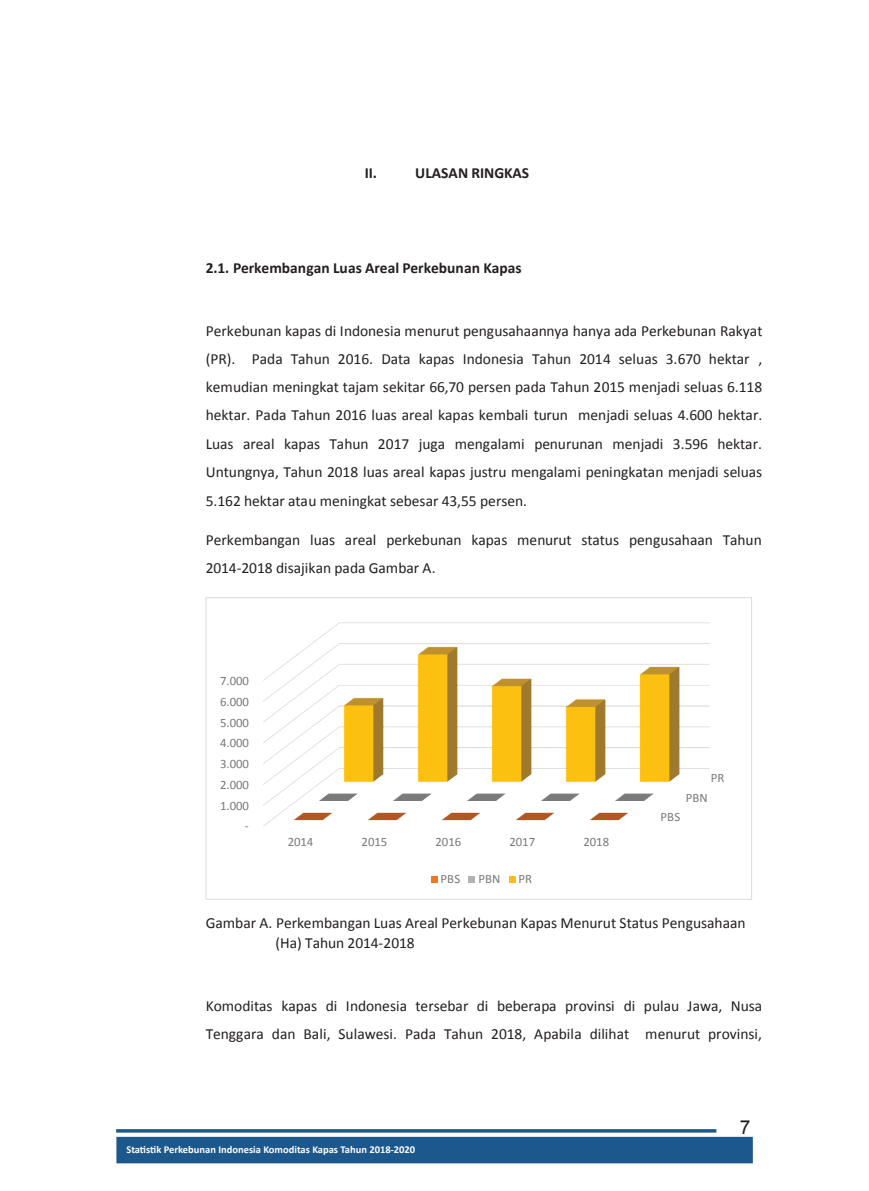
<style>
.page{position:relative;width:869px;height:1191px;background:#fff}
.page>*{position:absolute;margin:0;border:0;box-sizing:border-box;transform-origin:0 0}
.t1{font:19.25px "Arial";color:#231f20}
.t2{font:15.4px/28.3px "Calibri";color:#231f20}
.t3{font:700 15.4px "Calibri";color:#231f20}
.t4{font:12.78px "Calibri";letter-spacing:-.005em;color:#76787b}
.t5{font:700 10.5px "Calibri";color:#fff}
</style>
<div class="page">
<div style="left:116px;top:1136px;width:636px;height:27px;background:#1d588d"></div>
<hr style="left:116px;top:1129px;width:600px;height:3px;background:#1d588d">
<img style="left:263px;top:622px;width:447px;height:204px">
<div style="left:430px;top:875px;width:7px;height:7px;background:#ed7923"></div>
<div style="left:468px;top:875px;width:7px;height:7px;background:#b1b2b6"></div>
<div style="left:508px;top:875px;width:7px;height:7px;background:#fcbe12"></div>
<div style="left:205px;top:597px;width:546px;height:303px;border:1px solid #dcdddf"></div>
<p class="t3" style="left:365px;top:162px;width:14px">II.</p>
<p class="t3" style="left:415px;top:162px;width:115px">ULASAN RINGKAS</p>
<p class="t3" style="left:206px;top:257px;width:317px">2.1. Perkembangan Luas Areal Perkebunan Kapas</p>
<p class="t2" style="left:206px;top:316px;width:558px;text-align:justify">Perkebunan kapas di Indonesia menurut pengusahaannya hanya ada Perkebunan Rakyat (PR). Pada Tahun 2016. Data kapas Indonesia Tahun 2014 seluas 3.670 hektar , kemudian meningkat tajam sekitar 66,70 persen pada Tahun 2015 menjadi seluas 6.118 hektar. Pada Tahun 2016 luas areal kapas kembali turun menjadi seluas 4.600 hektar.<br>Luas areal kapas Tahun 2017 juga mengalami penurunan menjadi 3.596 hektar.<br>Untungnya, Tahun 2018 luas areal kapas justru mengalami peningkatan menjadi seluas 5.162 hektar atau meningkat sebesar 43,55 persen.</p>
<p class="t2" style="left:206px;top:525px;width:557px">Perkembangan luas areal perkebunan kapas menurut status pengusahaan Tahun<br>2014-2018 disajikan pada Gambar A.</p>
<p class="t4" style="left:220px;top:672px;width:30px">7.000</p>
<p class="t4" style="left:220px;top:692px;width:30px">6.000</p>
<p class="t4" style="left:220px;top:713px;width:30px">5.000</p>
<p class="t4" style="left:220px;top:734px;width:30px">4.000</p>
<p class="t4" style="left:220px;top:755px;width:30px">3.000</p>
<p class="t4" style="left:220px;top:775px;width:30px">2.000</p>
<p class="t4" style="left:220px;top:796px;width:30px">1.000</p>
<p class="t4" style="left:245px;top:817px;width:5px">-</p>
<p class="t4" style="left:287px;top:833px;width:27px">2014</p>
<p class="t4" style="left:361px;top:833px;width:27px">2015</p>
<p class="t4" style="left:435px;top:833px;width:27px">2016</p>
<p class="t4" style="left:509px;top:833px;width:27px">2017</p>
<p class="t4" style="left:583px;top:833px;width:27px">2018</p>
<p class="t4" style="left:440px;top:869px;width:21px">PBS</p>
<p class="t4" style="left:478px;top:869px;width:24px">PBN</p>
<p class="t4" style="left:518px;top:869px;width:15px">PR</p>
<p class="t4" style="left:710px;top:769px;width:15px">PR</p>
<p class="t4" style="left:685px;top:788px;width:24px">PBN</p>
<p class="t4" style="left:660px;top:807px;width:21px">PBS</p>
<p class="t2" style="left:275px;top:912px;width:471px;line-height:20.1px;text-indent:-70px">Gambar A. Perkembangan Luas Areal Perkebunan Kapas Menurut Status Pengusahaan (Ha) Tahun 2014-2018</p>
<p class="t2" style="left:206px;top:991px;width:558px">Komoditas kapas di Indonesia tersebar di beberapa provinsi di pulau Jawa, Nusa<br>Tenggara dan Bali, Sulawesi. Pada Tahun 2018, Apabila dilihat menurut provinsi,</p>
<p class="t5" style="left:126px;top:1142px;width:290px">Statistik Perkebunan Indonesia Komoditas Kapas Tahun 2018-2020</p>
<p class="t1" style="left:739px;top:1115px;width:12px">7</p>
</div>
